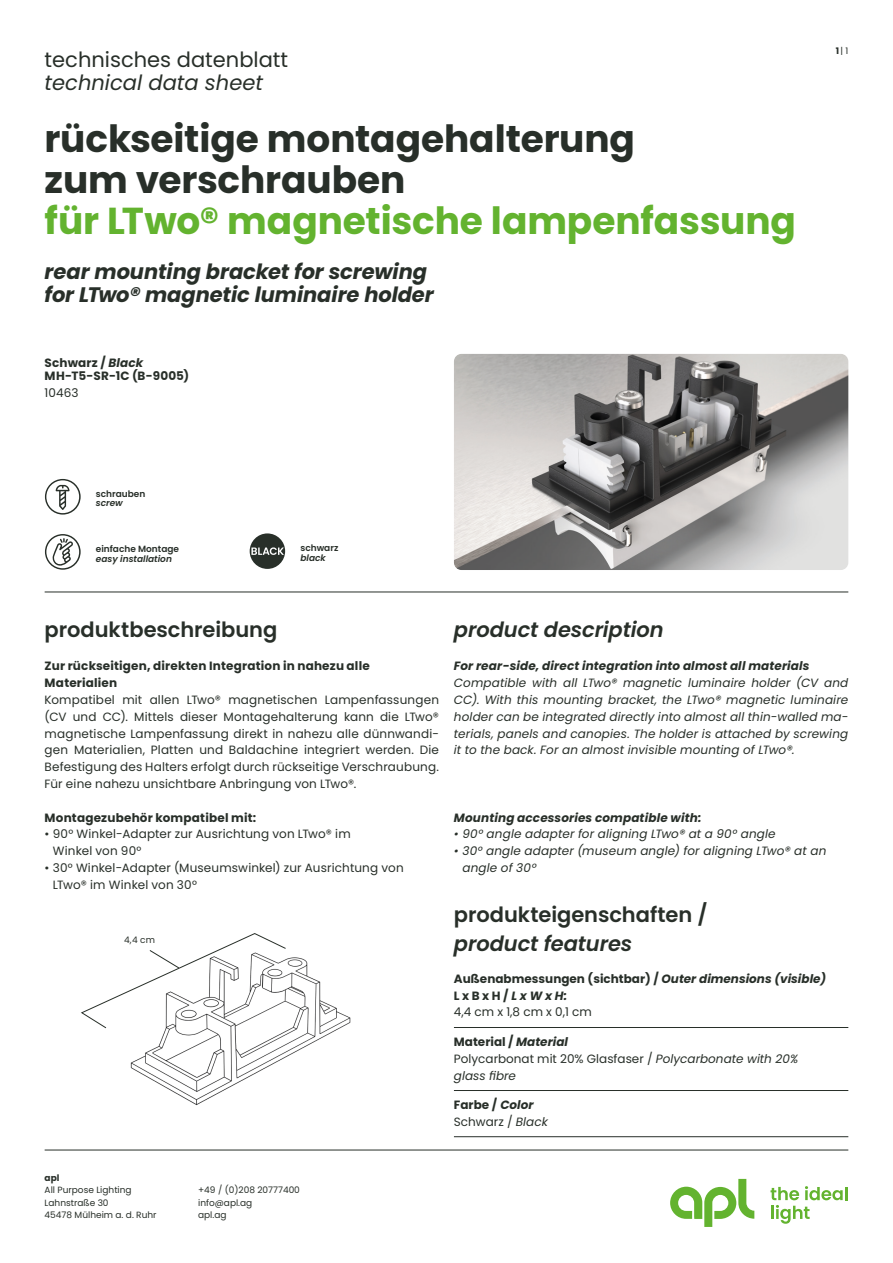
<style>
.page{position:relative;width:893px;height:1263px;background:#fff}
.page>*{position:absolute;margin:0;border:0;box-sizing:border-box;transform-origin:0 0}
.t1{font:700 37.5px/41.2px "Poppins";letter-spacing:-.005em;color:#282f29}
.t2{font:700 37.5px "Poppins";letter-spacing:-.005em;color:#63b32f}
.t3{font:italic 700 21px/23.1px "Poppins";letter-spacing:-.005em;color:#282f29}
.t4{font:600 21px "Poppins";letter-spacing:-.005em;color:#282f29}
.t5{font:italic 600 21px "Poppins";letter-spacing:-.005em;color:#282f29}
.t6{font:21px "Poppins";color:#282f29}
.t7{font:italic 21px "Poppins";color:#282f29}
.t8{font:12px/16.8px "Poppins";letter-spacing:.015em;color:#282f29}
.t9{font:italic 12px/16.8px "Poppins";letter-spacing:.01em;color:#282f29}
.t10{font:700 12px/16.8px "Poppins";letter-spacing:.015em;color:#282f29}
.t11{font:italic 700 12px "Poppins";letter-spacing:.01em;color:#282f29}
.t12{font:9px/12.6px "Poppins";color:#282f29}
.t13{font:600 9px "Poppins";color:#282f29}
.t14{font:italic 600 9px "Poppins";color:#282f29}
.t15{font:700 9px "Poppins";color:#282f29}
.s1{font-style:italic}
.s2{font-weight:700}
.s3{font-weight:400}
.s4{font-weight:700;font-style:normal}
.s5{font-style:normal}
.s6{font-weight:700;font-style:italic}
</style>
<div class="page">
<svg style="left:670px;top:1179px;width:84px;height:48px"></svg>
<svg style="left:770px;top:1186px;width:77px;height:38px"></svg>
<hr style="left:45px;top:1150px;width:803px;height:1px;background:#282f29">
<hr style="left:45px;top:592px;width:803px;height:1px;background:#282f29">
<img style="left:130px;top:957px;width:221px;height:148px">
<img style="left:454px;top:354px;width:394px;height:216px">
<svg style="left:81px;top:933px;width:206px;height:96px"></svg>
<svg style="left:45px;top:534px;width:36px;height:36px"></svg>
<svg style="left:45px;top:479px;width:36px;height:36px"></svg>
<svg style="left:250px;top:533px;width:35px;height:36px"></svg>
<hr style="left:454px;top:1027px;width:394px;height:1px;background:#282f29">
<hr style="left:454px;top:1090px;width:394px;height:1px;background:#282f29">
<hr style="left:454px;top:1136px;width:394px;height:1px;background:#282f29">
<h2 class="t6" style="left:45px;top:47px;width:245px">technisches datenblatt</h2>
<h2 class="t7" style="left:45px;top:70px;width:220px">technical data sheet</h2>
<h1 class="t1" style="left:45px;top:118px;width:592px">rückseitige montagehalterung zum verschrauben</h1>
<h1 class="t2" style="left:45px;top:199px;width:753px">für LTwo® magnetische lampenfassung</h1>
<h2 class="t3" style="left:45px;top:260px;width:391px">rear mounting bracket for screwing for LTwo® magnetic luminaire holder</h2>
<p class="t10" style="left:45px;top:356px;width:146px;line-height:13.2px">Schwarz / <span class="s1">Black<br></span>MH-T5-SR-1C (B-9005)</p>
<p class="t8" style="left:45px;top:384px;width:35px">10463</p>
<p class="t13" style="left:96px;top:488px;width:51px">schrauben</p>
<p class="t14" style="left:96px;top:498px;width:29px">screw</p>
<p class="t13" style="left:96px;top:543px;width:85px">einfache Montage</p>
<p class="t14" style="left:96px;top:553px;width:78px">easy installation</p>
<p class="t13" style="left:300px;top:542px;width:39px">schwarz</p>
<p class="t14" style="left:300px;top:552px;width:27px">black</p>
<p class="t12" style="left:836px;top:45px;width:14px"><span class="s2">1</span>| 1</p>
<h2 class="t4" style="left:45px;top:617px;width:234px">produktbeschreibung</h2>
<p class="t10" style="left:45px;top:658px;width:327px">Zur rückseitigen, direkten Integration in nahezu alle<br>Materialien</p>
<p class="t8" style="left:45px;top:691px;width:396px;text-align:justify">Kompatibel mit allen LTwo® magnetischen Lampenfassungen (CV und CC). Mittels dieser Montagehalterung kann die LTwo® magnetische Lampenfassung direkt in nahezu alle dünnwandi&shy;gen Materialien, Platten und Baldachine integriert werden. Die Befestigung des Halters erfolgt durch rückseitige Verschraubung.<br>Für eine nahezu unsichtbare Anbringung von LTwo®.</p>
<p class="t10" style="left:45px;top:809px;width:213px">Montagezubehör kompatibel mit:</p>
<p class="t8" style="left:53px;top:826px;width:299px;text-indent:-8px">• 90° Winkel-Adapter zur Ausrichtung von LTwo® im<br>Winkel von 90°</p>
<p class="t8" style="left:53px;top:859px;width:352px;text-indent:-8px">• 30° Winkel-Adapter (Museumswinkel) zur Ausrichtung von<br>LTwo® im Winkel von 30°</p>
<p class="t12" style="left:124px;top:934px;width:32px">4,4 cm</p>
<h2 class="t5" style="left:454px;top:617px;width:211px">product description</h2>
<p class="t11" style="left:454px;top:659px;width:357px">For rear-side, direct integration into almost all materials</p>
<p class="t9" style="left:454px;top:675px;width:396px;text-align:justify">Compatible with all LTwo® magnetic luminaire holder (CV and CC). With this mounting bracket, the LTwo® magnetic luminaire holder can be integrated directly into almost all thin-walled ma&shy;terials, panels and canopies. The holder is attached by screwing it to the back. For an almost invisible mounting of LTwo®.</p>
<p class="t11" style="left:454px;top:810px;width:249px">Mounting accessories compatible with:</p>
<p class="t9" style="left:454px;top:826px;width:323px">• 90° angle adapter for aligning LTwo® at a 90° angle</p>
<p class="t9" style="left:462px;top:843px;width:365px;text-indent:-9px">• 30° angle adapter (museum angle) for aligning LTwo® at an angle of 30°</p>
<h2 class="t4" style="left:454px;top:902px;width:255px">produkteigenschaften /</h2>
<h2 class="t5" style="left:454px;top:931px;width:180px">product features</h2>
<p class="t10" style="left:454px;top:970px;width:374px">Außenabmessungen (sichtbar) / <span class="s1">Outer dimensions (visible)<br></span>L x B x H / <span class="s1">L x W x H:<br></span><span class="s3">4,4 cm x 1,8 cm x 0,1 cm</span></p>
<p class="t9" style="left:454px;top:1033px;width:346px"><span class="s4">Material /</span> <span class="s2">Material<br></span><span class="s5">Polycarbonat mit 20% Glasfaser /</span> Polycarbonate with 20% glass fibre</p>
<p class="t8" style="left:454px;top:1096px;width:95px"><span class="s2">Farbe /</span> <span class="s6">Color<br></span>Schwarz / <span class="s1">Black</span></p>
<p class="t15" style="left:45px;top:1172px;width:16px">apl</p>
<p class="t12" style="left:45px;top:1184px;width:114px">All Purpose Lighting<br>Lahnstraße 30<br>45478 Mülheim a. d. Ruhr</p>
<p class="t12" style="left:198px;top:1184px;width:103px">+49 / (0)208 20777400 info@apl.ag<br>apl.ag</p>
</div>
